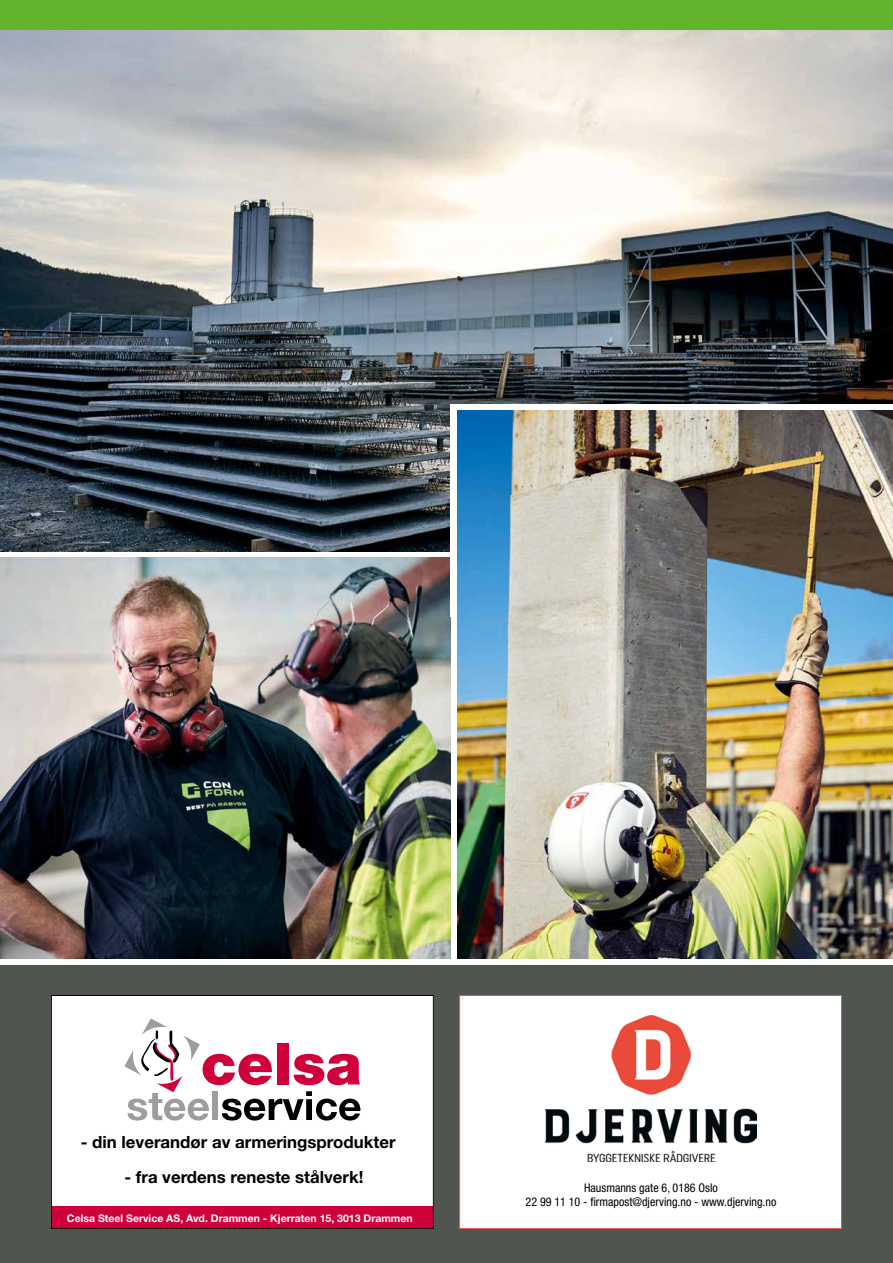
<style>
.page{position:relative;width:893px;height:1263px;background:#fff}
.page>*{position:absolute;margin:0;border:0;box-sizing:border-box;transform-origin:0 0}
.t1{font:700 16.8px "Helvetica Neue LT Std";color:#000}
.t2{font:condensed 12px/14.4px "Helvetica Neue LT Std";color:#000;text-align:center}
.t3{font:700 10.5px "Helvetica Neue LT Std";color:#fff}
</style>
<div class="page">
<img style="left:0;top:30px;width:893px;height:521px">
<div style="left:0;top:965px;width:893px;height:298px;background:#51554f"></div>
<img style="left:0;top:558px;width:451px;height:401px">
<div style="left:451px;top:404px;width:442px;height:213px;background:#fff"></div>
<img style="left:457px;top:411px;width:436px;height:548px">
<div style="left:459px;top:995px;width:383px;height:234px;background:#fff"></div>
<img style="left:546px;top:1015px;width:210px;height:146px">
<div style="left:459px;top:995px;width:383px;height:234px;border:1px solid #e94a39"></div>
<div style="left:51px;top:995px;width:383px;height:234px;background:#fff"></div>
<svg style="left:124px;top:1018px;width:237px;height:102px"></svg>
<div style="left:51px;top:1206px;width:383px;height:23px;background:#cf013b"></div>
<div style="left:51px;top:995px;width:383px;height:234px;border:1px solid #000"></div>
<div style="left:0;top:0;width:893px;height:30px;background:#64b32c"></div>
<h1 class="t1" style="left:81px;top:1132px;width:316px">- din leverandør av armeringsprodukter</h1>
<h1 class="t1" style="left:124px;top:1166px;width:241px">- fra verdens reneste stålverk!</h1>
<p class="t3" style="left:67px;top:1211px;width:347px">Celsa Steel Service AS, Avd. Drammen - Kjerraten 15, 3013 Drammen</p>
<p class="t2" style="left:526px;top:1180px;width:252px">Hausmanns gate 6, 0186 Oslo<br>22 99 11 10 - firmapost@djerving.no - www.djerving.no</p>
</div>
